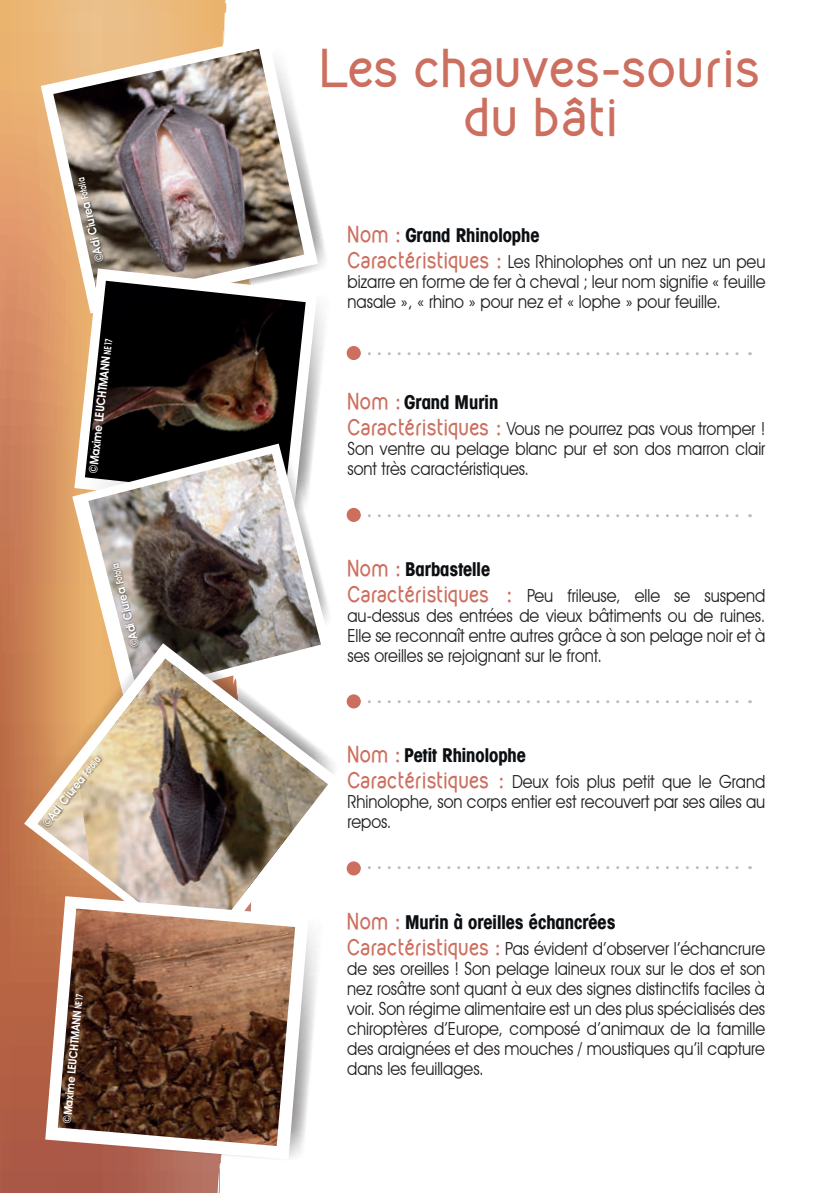
<style>
.page{position:relative;width:838px;height:1193px;background:#fff}
.page>*{position:absolute;margin:0;border:0;box-sizing:border-box;transform-origin:0 0}
.t1{font:700 46px/48.8px "Kirvy";letter-spacing:-.01em;color:#cd6f5f;text-align:center}
.t2{font:700 20.6px "Avant Garde Cd Md ITC";color:#0c0f12}
.t3{font:18px/20px "Avant Garde IT Cby BT";color:#231f20;text-align:justify;scale:.9 1}
.t4{font:600 12px "Avant Garde IT Cby BT";color:#fff;scale:.9 1}
.t5{font:600 11.4px "Avant Garde IT Cby BT";color:#fff;scale:.9 1}
.s1{font-size:10px}
.s2{font-size:9.6px}
.s3{font-family:"Kirvy";font-size:20px;color:#cd6f5f}
.s4{font-family:"Kirvy";font-weight:700;font-size:20px;color:#cd6f5f}
</style>
<div class="page">
<svg style="left:0;top:0;width:227px;height:1192px;background:#ce885e"></svg>
<svg style="left:317px;top:304px;width:7px;height:106px"></svg>
<svg style="left:41px;top:36px;width:277px;height:277px"></svg>
<img style="left:53px;top:49px;width:251px;height:251px">
<svg style="left:74px;top:268px;width:243px;height:175px"></svg>
<svg style="left:85px;top:281px;width:221px;height:140px"></svg>
<img style="left:72px;top:174px;width:38px;height:93px">
<img style="left:88px;top:293px;width:209px;height:128px">
<svg style="left:77px;top:421px;width:240px;height:22px;background:#33302d"></svg>
<svg style="left:72px;top:443px;width:257px;height:188px"></svg>
<img style="left:88px;top:453px;width:233px;height:178px">
<svg style="left:368px;top:352px;width:382px;height:3px"></svg>
<div style="left:347px;top:346px;width:14px;height:14px;background:#cd6f5f;border-radius:50%"></div>
<svg style="left:368px;top:514px;width:382px;height:3px"></svg>
<div style="left:347px;top:508px;width:14px;height:14px;background:#cd6f5f;border-radius:50%"></div>
<svg style="left:368px;top:866px;width:382px;height:3px"></svg>
<div style="left:347px;top:861px;width:14px;height:14px;background:#cd6f5f;border-radius:50%"></div>
<svg style="left:368px;top:700px;width:382px;height:3px"></svg>
<div style="left:347px;top:694px;width:14px;height:14px;background:#cd6f5f;border-radius:50%"></div>
<img style="left:106px;top:559px;width:40px;height:72px">
<svg style="left:29px;top:631px;width:292px;height:12px;background:#8d7864"></svg>
<svg style="left:24px;top:643px;width:311px;height:319px"></svg>
<img style="left:38px;top:666px;width:290px;height:283px">
<img style="left:78px;top:658px;width:213px;height:238px">
<img style="left:37px;top:750px;width:70px;height:83px">
<svg style="left:62px;top:899px;width:261px;height:262px"></svg>
<svg style="left:45px;top:896px;width:264px;height:263px"></svg>
<img style="left:58px;top:908px;width:237px;height:237px">
<p class="t4" style="left:93px;top:264px;width:98px;rotate:-103deg">©Adi Ciurea <span class="s1">Fotolia</span></p>
<p class="t4" style="left:86px;top:473px;width:153px;rotate:-84deg">©Maxime LEUCHTMANN <span class="s1">NE17</span></p>
<p class="t4" style="left:128px;top:649px;width:98px;rotate:-104deg">©Adi Ciurea <span class="s1">Fotolia</span></p>
<p class="t4" style="left:39px;top:820px;width:98px;rotate:-52deg">©Adi Ciurea <span class="s1">Fotolia</span></p>
<p class="t5" style="left:60px;top:1122px;width:147px;rotate:-85deg">©Maxime LEUCHTMANN <span class="s2">NE17</span></p>
<h1 class="t1" style="left:320px;top:44px;width:443px">Les chauves-souris du bâti</h1>
<p class="t2" style="left:348px;top:223px;width:193px"><span class="s3">Nom :</span> Grand Rhinolophe</p>
<p class="t3" style="left:347px;top:252px;width:466px"><span class="s4">Caractéristiques :</span> Les Rhinolophes ont un nez un peu bizarre en forme de fer à cheval ; leur nom signifie « feuille nasale », « rhino » pour nez et « lophe » pour feuille.</p>
<p class="t2" style="left:347px;top:389px;width:152px"><span class="s3">Nom :</span> Grand Murin</p>
<p class="t3" style="left:347px;top:418px;width:466px"><span class="s4">Caractéristiques :</span> Vous ne pourrez pas vous tromper !<br>Son ventre au pelage blanc pur et son dos marron clair sont très caractéristiques.</p>
<p class="t2" style="left:347px;top:556px;width:144px"><span class="s3">Nom :</span> Barbastelle</p>
<p class="t3" style="left:347px;top:585px;width:466px"><span class="s4">Caractéristiques :</span> Peu frileuse, elle se suspend au-dessus des entrées de vieux bâtiments ou de ruines.<br>Elle se reconnaît entre autres grâce à son pelage noir et à ses oreilles se rejoignant sur le front.</p>
<p class="t2" style="left:347px;top:742px;width:180px"><span class="s3">Nom :</span> Petit Rhinolophe</p>
<p class="t3" style="left:347px;top:771px;width:466px"><span class="s4">Caractéristiques :</span> Deux fois plus petit que le Grand Rhinolophe, son corps entier est recouvert par ses ailes au repos.</p>
<p class="t2" style="left:347px;top:909px;width:270px"><span class="s3">Nom :</span> Murin à oreilles échancrées</p>
<p class="t3" style="left:347px;top:938px;width:466px"><span class="s4">Caractéristiques :</span> Pas évident d’observer l’échancrure de ses oreilles ! Son pelage laineux roux sur le dos et son nez rosâtre sont quant à eux des signes distinctifs faciles à voir. Son régime alimentaire est un des plus spécialisés des chiroptères d’Europe, composé d’animaux de la famille des araignées et des mouches / moustiques qu’il capture dans les feuillages.</p>
</div>
